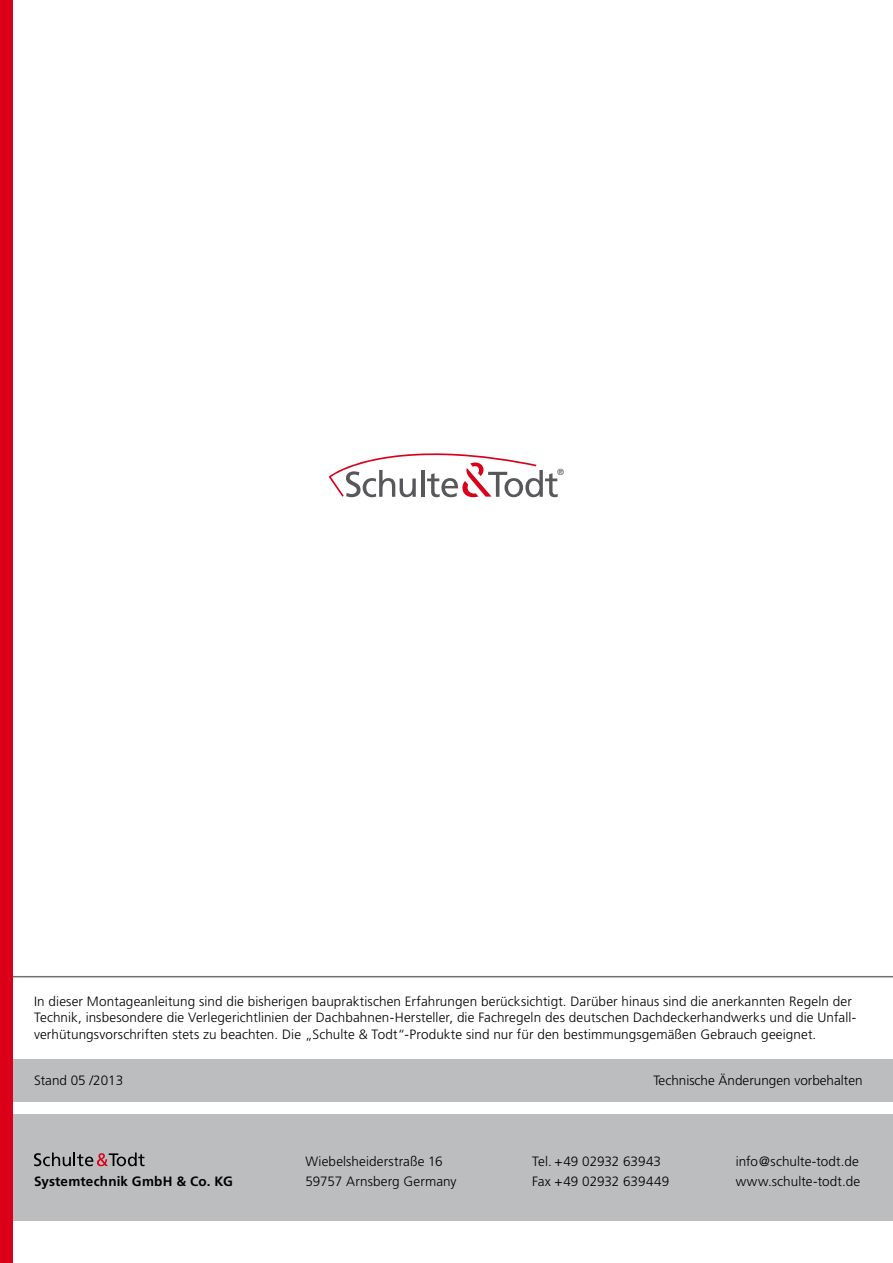
<style>
.page{position:relative;width:893px;height:1263px;background:#fff}
.page>*{position:absolute;margin:0;border:0;box-sizing:border-box;transform-origin:0 0}
.t1{font:300 13.5px/16.5px "Frutiger";letter-spacing:.005em;color:#000}
.t2{font:700 13.5px "Frutiger";letter-spacing:.01em;color:#000}
.t3{font:8.85px "Frutiger";color:#58585a}
</style>
<div class="page">
<div style="left:12px;top:1059px;width:881px;height:42px;background:#bbbdbe"></div>
<div style="left:12px;top:1114px;width:881px;height:106px;background:#bbbdbe"></div>
<hr style="left:12px;top:976px;width:881px;height:1px;background:#707172">
<div style="left:0;top:0;width:13px;height:1263px;background:#da001a"></div>
<svg style="left:34px;top:1152px;width:111px;height:14px"></svg>
<svg style="left:329px;top:453px;width:229px;height:44px"></svg>
<p class="t3" style="left:557px;top:466px;width:9px">®</p>
<p class="t1" style="left:34px;top:993px;width:824px">In dieser Montageanleitung sind die bisherigen baupraktischen Erfahrungen berücksichtigt. Darüber hinaus sind die anerkannten Regeln der<br>Technik, insbesondere die Verlegerichtlinien der Dachbahnen-Hersteller, die Fachregeln des deutschen Dachdeckerhandwerks und die Unfall&shy;verhütungsvorschriften stets zu beachten. Die „Schulte &amp; Todt“-Produkte sind nur für den bestimmungsgemäßen Gebrauch geeignet.</p>
<p class="t1" style="left:34px;top:1073px;width:91px">Stand 05 /2013</p>
<p class="t1" style="left:653px;top:1073px;width:211px">Technische Änderungen vorbehalten</p>
<p class="t1" style="left:306px;top:1153px;width:139px">Wiebelsheiderstraße 16</p>
<p class="t1" style="left:532px;top:1153px;width:130px">Tel. +49 02932 63943</p>
<p class="t1" style="left:736px;top:1153px;width:125px">info@schulte-todt.de</p>
<p class="t2" style="left:34px;top:1173px;width:200px">Systemtechnik GmbH &amp; Co. KG</p>
<p class="t1" style="left:306px;top:1173px;width:153px">59757 Arnsberg Germany</p>
<p class="t1" style="left:532px;top:1173px;width:139px">Fax +49 02932 639449</p>
<p class="t1" style="left:736px;top:1173px;width:126px">www.schulte-todt.de</p>
</div>
